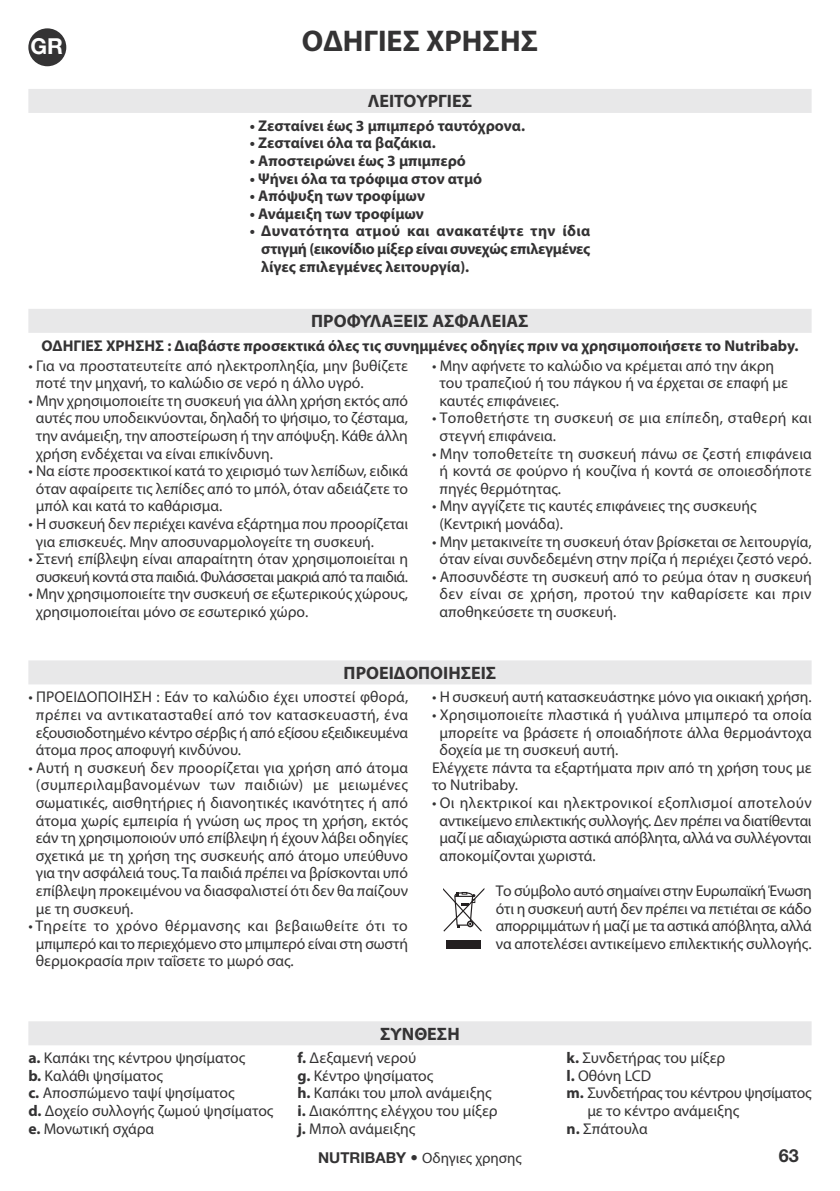
<style>
.page{position:relative;width:840px;height:1191px;background:#fff}
.page>*{position:absolute;margin:0;border:0;box-sizing:border-box;transform-origin:0 0}
.t1{font:700 30px "Myriad Pro";color:#343334}
.t2{font:700 22px "Helvetica Neue LT Pro";color:#fff}
.t3{font:700 18px "Myriad Pro";color:#343334}
.t4{font:700 18px "Helvetica Neue LT Pro";color:#343334}
.t5{font:15.6px/17.6px "Myriad Pro";color:#343334;text-align:justify}
.t6{font:700 15.6px/17.6px "Myriad Pro";color:#343334;text-align:justify}
.t7{font:15.6px/17.6px "Myriad Pro";letter-spacing:.02em;color:#343334}
.t8{font:15.6px "Myriad Pro";letter-spacing:-.02em;color:#343334}
.t9{font:15px "Myriad Pro";color:#343334}
.s1{font-weight:700}
.s2{font-family:"Helvetica Neue LT Pro";font-weight:700}
.s3{font-family:"Helvetica Neue LT Pro";font-weight:300}
</style>
<div class="page">
<div style="left:28px;top:89px;width:783px;height:24px;background:#e8e8e9"></div>
<div style="left:28px;top:660px;width:783px;height:24px;background:#e8e8e9"></div>
<div style="left:28px;top:309px;width:783px;height:24px;background:#e8e8e9"></div>
<div style="left:28px;top:28px;width:38px;height:38px;background:#343334;border-radius:50%"></div>
<div style="left:446px;top:940px;width:34px;height:8px;background:#231f20"></div>
<svg style="left:443px;top:888px;width:41px;height:43px"></svg>
<div style="left:28px;top:1021px;width:783px;height:24px;background:#e8e8e9"></div>
<h2 class="t2" style="left:30px;top:38px;width:34px">GR</h2>
<h1 class="t1" style="left:302px;top:29px;width:237px">ΟΔΗΓΙΕΣ ΧΡΗΣΗΣ</h1>
<p class="t3" style="left:367px;top:94px;width:106px">ΛΕΙΤΟΥΡΓΙΕΣ</p>
<p class="t6" style="left:249px;top:118px;width:277px">• Ζεσταίνει έως 3 μπιμπερό ταυτόχρονα.</p>
<p class="t6" style="left:249px;top:136px;width:187px">• Ζεσταίνει όλα τα βαζάκια.</p>
<p class="t6" style="left:249px;top:153px;width:217px">• Αποστειρώνει έως 3 μπιμπερό</p>
<p class="t6" style="left:249px;top:171px;width:234px">• Ψήνει όλα τα τρόφιμα στον ατμό</p>
<p class="t6" style="left:249px;top:189px;width:177px">• Απόψυξη των τροφίμων</p>
<p class="t6" style="left:249px;top:206px;width:175px">• Ανάμειξη των τροφίμων</p>
<p class="t6" style="left:261px;top:224px;width:330px;text-indent:-12px">• Δυνατότητα ατμού και ανακατέψτε την ίδια στιγμή (εικονίδιο μίξερ είναι συνεχώς επιλεγμένες λίγες επιλεγμένες λειτουργία).</p>
<p class="t3" style="left:311px;top:314px;width:219px">ΠΡΟΦΥΛΑΞΕΙΣ ΑΣΦΑΛΕΙΑΣ</p>
<p class="t6" style="left:41px;top:338px;width:758px">ΟΔΗΓΙΕΣ ΧΡΗΣΗΣ : Διαβάστε προσεκτικά όλες τις συνημμένες οδηγίες πριν να χρησιμοποιήσετε το Nutribaby.</p>
<p class="t5" style="left:36px;top:358px;width:373px;text-indent:-8px">• Για να προστατευτείτε από ηλεκτροπληξία, μην βυθίζετε ποτέ την μηχανή, το καλώδιο σε νερό η άλλο υγρό.</p>
<p class="t5" style="left:36px;top:393px;width:373px;text-indent:-8px">• Μην χρησιμοποιείτε τη συσκευή για άλλη χρήση εκτός από αυτές που υποδεικνύονται, δηλαδή το ψήσιμο, το ζέσταμα, την ανάμειξη, την αποστείρωση ή την απόψυξη. Κάθε άλλη χρήση ενδέχεται να είναι επικίνδυνη.</p>
<p class="t5" style="left:36px;top:464px;width:373px;text-indent:-8px">• Να είστε προσεκτικοί κατά το χειρισμό των λεπίδων, ειδικά όταν αφαίρειτε τις λεπίδες από το μπόλ, όταν αδειάζετε το μπόλ και κατά το καθάρισμα.</p>
<p class="t5" style="left:36px;top:516px;width:373px;text-indent:-8px">• Η συσκευή δεν περιέχει κανένα εξάρτημα που προορίζεται για επισκευές. Μην αποσυναρμολογείτε τη συσκευή.</p>
<p class="t5" style="left:28px;top:552px;width:381px;text-align:center">• Στενή επίβλεψη είναι απαραίτητη όταν χρησιμοποιείται η συσκευή κοντά στα παιδιά. Φυλάσσεται μακριά από τα παιδιά.</p>
<p class="t5" style="left:36px;top:587px;width:373px;text-indent:-8px">• Μην χρησιμοποιείτε την συσκευή σε εξωτερικούς χώρους, χρησιμοποιείται μόνο σε εσωτερικό χώρο.</p>
<p class="t5" style="left:439px;top:358px;width:350px;text-align:left;text-indent:-8px">• Μην αφήνετε το καλώδιο να κρέμεται από την άκρη του τραπεζιού ή του πάγκου ή να έρχεται σε επαφή με καυτές επιφάνειες.</p>
<p class="t7" style="left:439px;top:411px;width:373px;text-indent:-8px">• Τοποθετήστε τη συσκευή σε μια επίπεδη, σταθερή και στεγνή επιφάνεια.</p>
<p class="t5" style="left:439px;top:446px;width:373px;text-indent:-8px">• Μην τοποθετείτε τη συσκευή πάνω σε ζεστή επιφάνεια ή κοντά σε φούρνο ή κουζίνα ή κοντά σε οποιεσδήποτε πηγές θερμότητας.</p>
<p class="t5" style="left:439px;top:499px;width:318px;text-indent:-8px">• Μην αγγίζετε τις καυτές επιφάνειες της συσκευής (Κεντρική μονάδα).</p>
<p class="t5" style="left:432px;top:534px;width:381px;text-align:center">• Μην μετακινείτε τη συσκευή όταν βρίσκεται σε λειτουργία, όταν είναι συνδεδεμένη στην πρίζα ή περιέχει ζεστό νερό.</p>
<p class="t5" style="left:439px;top:569px;width:373px;text-indent:-8px">• Αποσυνδέστε τη συσκευή από το ρεύμα όταν η συσκευή δεν είναι σε χρήση, προτού την καθαρίσετε και πριν αποθηκεύσετε τη συσκευή.</p>
<p class="t3" style="left:343px;top:666px;width:154px">ΠΡΟΕΙΔΟΠΟΙΗΣΕΙΣ</p>
<p class="t5" style="left:36px;top:690px;width:373px;text-indent:-8px">• ΠΡΟΕΙΔΟΠΟΙΗΣΗ : Εάν το καλώδιο έχει υποστεί φθορά, πρέπει να αντικατασταθεί από τον κατασκευαστή, ένα εξουσιοδοτημένο κέντρο σέρβις ή από εξίσου εξειδικευμένα άτομα προς αποφυγή κινδύνου.</p>
<p class="t5" style="left:36px;top:760px;width:373px;text-indent:-8px">• Αυτή η συσκευή δεν προορίζεται για χρήση από άτομα (συμπεριλαμβανομένων των παιδιών) με μειωμένες σωματικές, αισθητήριες ή διανοητικές ικανότητες ή από άτομα χωρίς εμπειρία ή γνώση ως προς τη χρήση, εκτός εάν τη χρησιμοποιούν υπό επίβλεψη ή έχουν λάβει οδηγίες σχετικά με τη χρήση της συσκευής από άτομο υπεύθυνο για την ασφάλειά τους. Τα παιδιά πρέπει να βρίσκονται υπό επίβλεψη προκειμένου να διασφαλιστεί ότι δεν θα παίζουν με τη συσκευή.</p>
<p class="t5" style="left:36px;top:918px;width:373px;text-indent:-8px">• Τηρείτε το χρόνο θέρμανσης και βεβαιωθείτε ότι το μπιμπερό και το περιεχόμενο στο μπιμπερό είναι στη σωστή θερμοκρασία πριν ταΐσετε το μωρό σας.</p>
<p class="t5" style="left:432px;top:690px;width:381px">• Η συσκευή αυτή κατασκευάστηκε μόνο για οικιακή χρήση.</p>
<p class="t5" style="left:432px;top:707px;width:381px">• Χρησιμοποιείτε πλαστικά ή γυάλινα μπιμπερό τα οποία</p>
<p class="t5" style="left:439px;top:725px;width:373px">μπορείτε να βράσετε ή οποιαδήποτε άλλα θερμοάντοχα</p>
<p class="t5" style="left:439px;top:742px;width:180px">δοχεία με τη συσκευή αυτή.</p>
<p class="t5" style="left:432px;top:760px;width:381px">Ελέγχετε πάντα τα εξαρτήματα πριν από τη χρήση τους με</p>
<p class="t5" style="left:432px;top:778px;width:88px">το Nutribaby.</p>
<p class="t5" style="left:439px;top:795px;width:373px;text-indent:-8px">• Οι ηλεκτρικοί και ηλεκτρονικοί εξοπλισμοί αποτελούν αντικείμενο επιλεκτικής συλλογής. Δεν πρέπει να διατίθενται μαζί με αδιαχώριστα αστικά απόβλητα, αλλά να συλλέγονται αποκομίζονται χωριστά.</p>
<p class="t5" style="left:495px;top:883px;width:317px">Το σύμβολο αυτό σημαίνει στην Ευρωπαϊκή Ένωση ότι η συσκευή αυτή δεν πρέπει να πετιέται σε κάδο απορριμμάτων ή μαζί με τα αστικά απόβλητα, αλλά να αποτελέσει αντικείμενο επιλεκτικής συλλογής.</p>
<p class="t3" style="left:380px;top:1026px;width:81px">ΣΥΝΘΕΣΗ</p>
<p class="t5" style="left:28px;top:1050px;width:246px;text-align:left"><span class="s1">a.</span> Καπάκι της κέντρου ψησίματος<br><span class="s1">b.</span> Καλάθι ψησίματος<br><span class="s1">c.</span> Αποσπώμενο ταψί ψησίματος<br><span class="s1">d.</span> Δοχείο συλλογής ζωμού ψησίματος <span class="s1">e.</span> Μονωτική σχάρα</p>
<p class="t5" style="left:297px;top:1050px;width:202px;text-align:left"><span class="s1">f.</span> Δεξαμενή νερού<br><span class="s1">g.</span> Κέντρο ψησίματος<br><span class="s1">h.</span> Καπάκι του μπολ ανάμειξης <span class="s1">i.</span> Διακόπτης ελέγχου του μίξερ <span class="s1">j.</span> Μπολ ανάμειξης</p>
<p class="t5" style="left:566px;top:1050px;width:160px"><span class="s1">k.</span> Συνδετήρας του μίξερ</p>
<p class="t5" style="left:566px;top:1068px;width:86px"><span class="s1">l.</span> Οθόνη LCD</p>
<p class="t8" style="left:566px;top:1087px;width:246px"><span class="s1">m.</span> Συνδετήρας του κέντρου ψησίματος</p>
<p class="t5" style="left:587px;top:1103px;width:153px">με το κέντρο ανάμειξης</p>
<p class="t5" style="left:566px;top:1121px;width:83px"><span class="s1">n.</span> Σπάτουλα</p>
<p class="t9" style="left:318px;top:1151px;width:205px"><span class="s2">NUTRIBABY</span> <span class="s3">•</span> Οδηγιες χρησης</p>
<p class="t4" style="left:778px;top:1149px;width:22px">63</p>
</div>
